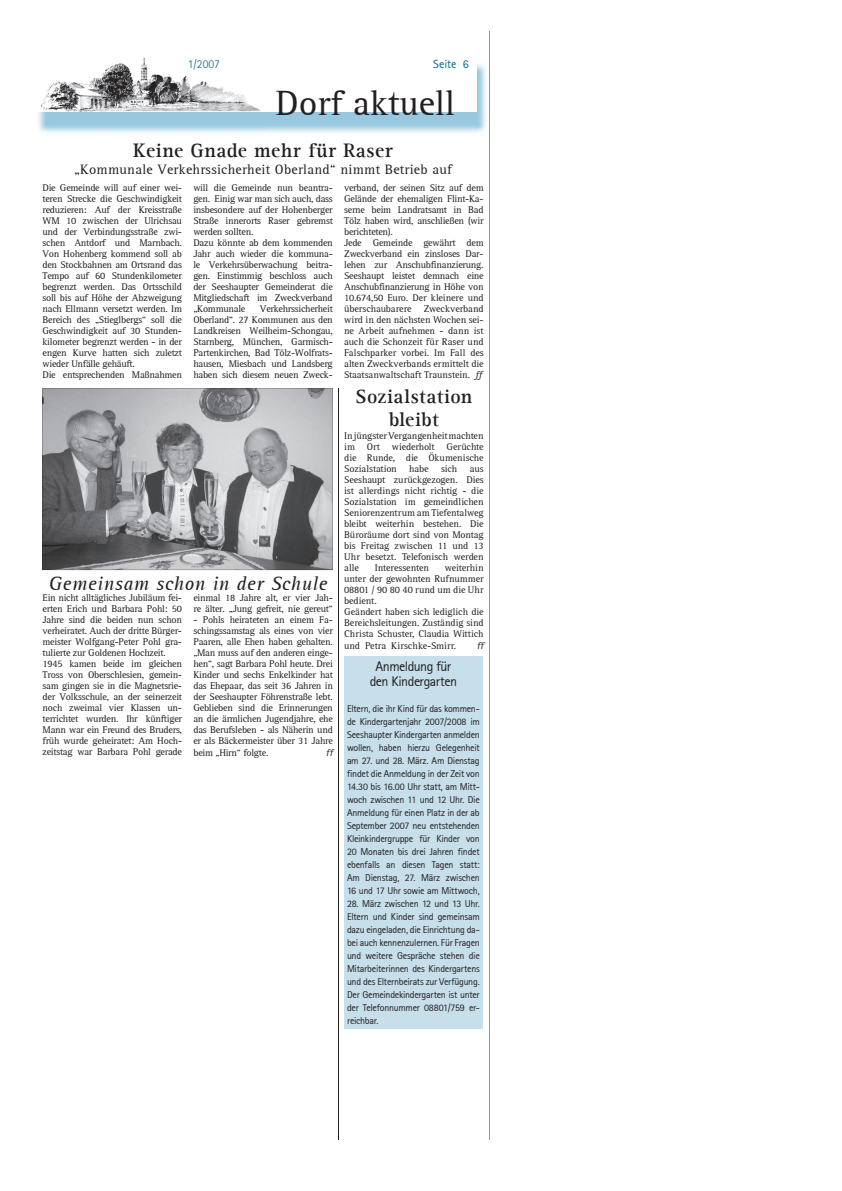
<style>
.page{position:relative;width:842px;height:1191px;background:#fff}
.page>*{position:absolute;margin:0;border:0;box-sizing:border-box;transform-origin:0 0}
.t1{font:36px "Rotis Serif";color:#231f20}
.t2{font:700 20px/22px "Rotis Serif";letter-spacing:.025em;color:#231f20;text-align:center}
.t3{font:italic 20px "Rotis Serif";letter-spacing:.02em;color:#231f20}
.t4{font:14px "Rotis Serif";letter-spacing:.02em;color:#231f20}
.t5{font:14px/15px "Rotis Sans Serif";letter-spacing:-.035em;color:#231f20;text-align:center}
.t6{font:300 12px "Rotis Sans Serif";color:#006991}
.t7{font:12px "Rotis Sans Serif";color:#006991}
.t8{font:10px/11px "Rotis Serif";letter-spacing:-.025em;color:#231f20}
.t9{font:10px/13px "Rotis Sans Serif";letter-spacing:-.03em;color:#231f20;text-align:justify}
.t10{font:10px/11px "Rotis Serif";letter-spacing:-.005em;color:#231f20}
.t11{font:10px "Rotis Serif";letter-spacing:.01em;color:#231f20}
.t12{font:italic 10px "Rotis Semi Serif";color:#231f20}
.s1{font-style:italic}
</style>
<div class="page">
<img style="left:38px;top:64px;width:448px;height:69px">
<div style="left:37px;top:51px;width:439px;height:61px;background:#fff"></div>
<img style="left:40px;top:57px;width:221px;height:55px">
<hr style="left:489px;top:31px;width:1px;height:1109px;background:#939598">
<svg style="left:42px;top:388px;width:291px;height:182px;background:#96979a"></svg>
<div style="left:344px;top:656px;width:139px;height:372px;background:#c6dfeb"></div>
<hr style="left:338px;top:388px;width:1px;height:752px;background:#231f20">
<p class="t6" style="left:188px;top:57px;width:34px">1/2007</p>
<p class="t7" style="left:433px;top:57px;width:37px">Seite 6</p>
<h1 class="t1" style="left:275px;top:82px;width:181px">Dorf aktuell</h1>
<h2 class="t2" style="left:133px;top:140px;width:261px">Keine Gnade mehr für Raser</h2>
<h3 class="t4" style="left:74px;top:161px;width:379px">„Kommunale Verkehrssicherheit Oberland“ nimmt Betrieb auf</h3>
<p class="t8" style="left:43px;top:182px;width:141px">Die Gemeinde will auf einer wei&shy;teren Strecke die Geschwindigkeit reduzieren: Auf der Kreisstraße<br>WM 10 zwischen der Ulrichsau und der Verbindungsstraße zwi&shy;schen Antdorf und Marnbach.<br>Von Hohenberg kommend soll ab den Stockbahnen am Ortsrand das<br>Tempo auf 60 Stundenkilometer begrenzt werden. Das Ortsschild soll bis auf Höhe der Abzweigung nach Ellmann versetzt werden. Im<br>Bereich des „Stieglbergs“ soll die<br>Geschwindigkeit auf 30 Stunden&shy;kilometer begrenzt werden - in der engen Kurve hatten sich zuletzt wieder Unfälle gehäuft.<br>Die entsprechenden Maßnahmen</p>
<p class="t8" style="left:193px;top:182px;width:141px">will die Gemeinde nun beantra&shy;gen. Einig war man sich auch, dass insbesondere auf der Hohenberger<br>Straße innerorts Raser gebremst werden sollten.<br>Dazu könnte ab dem kommenden<br>Jahr auch wieder die kommuna&shy;le Verkehrsüberwachung beitra&shy;gen. Einstimmig beschloss auch der Seeshaupter Gemeinderat die<br>Mitgliedschaft im Zweckverband „Kommunale</p>
<p class="t8" style="left:344px;top:182px;width:141px">verband, der seinen Sitz auf dem<br>Gelände der ehemaligen Flint-Ka&shy;serne beim Landratsamt in Bad<br>Tölz haben wird, anschließen (wir berichteten).<br>Jede Gemeinde gewährt dem<br>Zweckverband ein zinsloses Dar&shy;lehen zur Anschubfinanzierung.<br>Seeshaupt leistet demnach eine<br>Anschubfinanzierung in Höhe von<br>10.674,50 Euro. Der kleinere und überschaubarere Zweckverband wird in den nächsten Wochen sei&shy;ne Arbeit aufnehmen - dann ist auch die Schonzeit für Raser und<br>Falschparker vorbei. Im Fall des alten Zweckverbands ermittelt die<br>Staatsanwaltschaft Traunstein. <span class="s1">ff</span></p>
<p class="t8" style="left:193px;top:303px;width:141px;text-align:justify;text-indent:67px">Verkehrssicherheit Oberland“. 27 Kommunen aus den Landkreisen Weilheim-Schongau, Starnberg, München, Garmisch-Partenkirchen, Bad Tölz-Wolfrats&shy;hausen, Miesbach und Landsberg haben sich diesem neuen Zweck-</p>
<h2 class="t3" style="left:48px;top:572px;width:280px">Gemeinsam schon in der Schule</h2>
<p class="t8" style="left:43px;top:592px;width:141px">Ein nicht alltägliches Jubiläum fei&shy;erten Erich und Barbara Pohl: 50<br>Jahre sind die beiden nun schon verheiratet. Auch der dritte Bürger&shy;meister Wolfgang-Peter Pohl gra&shy;tulierte zur Goldenen Hochzeit.<br>1945 kamen beide im gleichen Tross von Oberschlesien, gemein&shy;sam gingen sie in die Magnetsrie&shy;der Volksschule, an der seinerzeit noch zweimal vier Klassen un&shy;terrichtet wurden. Ihr künftiger Mann war ein Freund des Bruders, früh wurde geheiratet: Am Hoch&shy;zeitstag war Barbara Pohl gerade</p>
<p class="t8" style="left:193px;top:592px;width:141px">einmal 18 Jahre alt, er vier Jah&shy;re älter. „Jung gefreit, nie gereut“</p>
<p class="t8" style="left:193px;top:614px;width:141px;text-align:justify">- Pohls heirateten an einem Fa&shy;schingssamstag als eines von vier Paaren, alle Ehen haben gehalten. „Man muss auf den anderen einge&shy;hen“, sagt Barbara Pohl heute. Drei Kinder und sechs Enkelkinder hat das Ehepaar, das seit 36 Jahren in der Seeshaupter Föhrenstraße lebt.<br>Geblieben sind die Erinnerungen an die ärmlichen Jugendjahre, ehe das Berufsleben - als Näherin und er als Bäckermeister über 31 Jahre</p>
<p class="t8" style="left:193px;top:747px;width:77px">beim „Hirn“ folgte.</p>
<p class="t12" style="left:326px;top:746px;width:8px">ff</p>
<h2 class="t2" style="left:355px;top:386px;width:118px">Sozialstation bleibt</h2>
<p class="t8" style="left:344px;top:430px;width:141px;text-align:justify">In jüngster Vergangenheit machten im Ort wiederholt Gerüchte die Runde, die Ökumenische Sozialstation habe sich aus Seeshaupt zurückgezogen. Dies ist allerdings nicht richtig - die Sozialstation im gemeindlichen Seniorenzentrum am Tiefentalweg bleibt weiterhin bestehen. Die Büroräume dort sind von Montag bis Freitag zwischen 11 und 13<br>Uhr besetzt. Telefonisch werden alle</p>
<p class="t10" style="left:344px;top:562px;width:141px;text-indent:101px">weiterhin unter der gewohnten Rufnummer<br>08801 / 90 80 40 rund um die Uhr bedient.<br>Geändert haben sich lediglich die<br>Bereichsleitungen. Zuständig sind<br>Christa Schuster, Claudia Wittich</p>
<p class="t11" style="left:344px;top:639px;width:114px">und Petra Kirschke-Smirr.</p>
<p class="t12" style="left:477px;top:639px;width:8px">ff</p>
<p class="t10" style="left:375px;top:562px;width:56px">Interessenten</p>
<h3 class="t5" style="left:370px;top:659px;width:89px">Anmeldung für den Kindergarten</h3>
<p class="t9" style="left:347px;top:702px;width:134px">Eltern, die ihr Kind für das kommen&shy;de Kindergartenjahr 2007/2008 im Seeshaupter Kindergarten anmelden wollen, haben hierzu Gelegenheit am 27. und 28. März. Am Dienstag findet die Anmeldung in der Zeit von 14.30 bis 16.00 Uhr statt, am Mitt&shy;woch zwischen 11 und 12 Uhr. Die Anmeldung für einen Platz in der ab September 2007 neu entstehenden Kleinkindergruppe für Kinder von 20 Monaten bis drei Jahren findet ebenfalls an diesen Tagen statt:<br>Am Dienstag, 27. März zwischen 16 und 17 Uhr sowie am Mittwoch,</p>
<p class="t9" style="left:347px;top:897px;width:134px">28. März zwischen 12 und 13 Uhr.<br>Eltern und Kinder sind gemeinsam dazu eingeladen, die Einrichtung da&shy;bei auch kennenzulernen. Für Fragen und weitere Gespräche stehen die Mitarbeiterinnen des Kindergartens und des Elternbeirats zur Verfügung.<br>Der Gemeindekindergarten ist unter der Telefonnummer 08801/759 er&shy;reichbar.</p>
</div>
